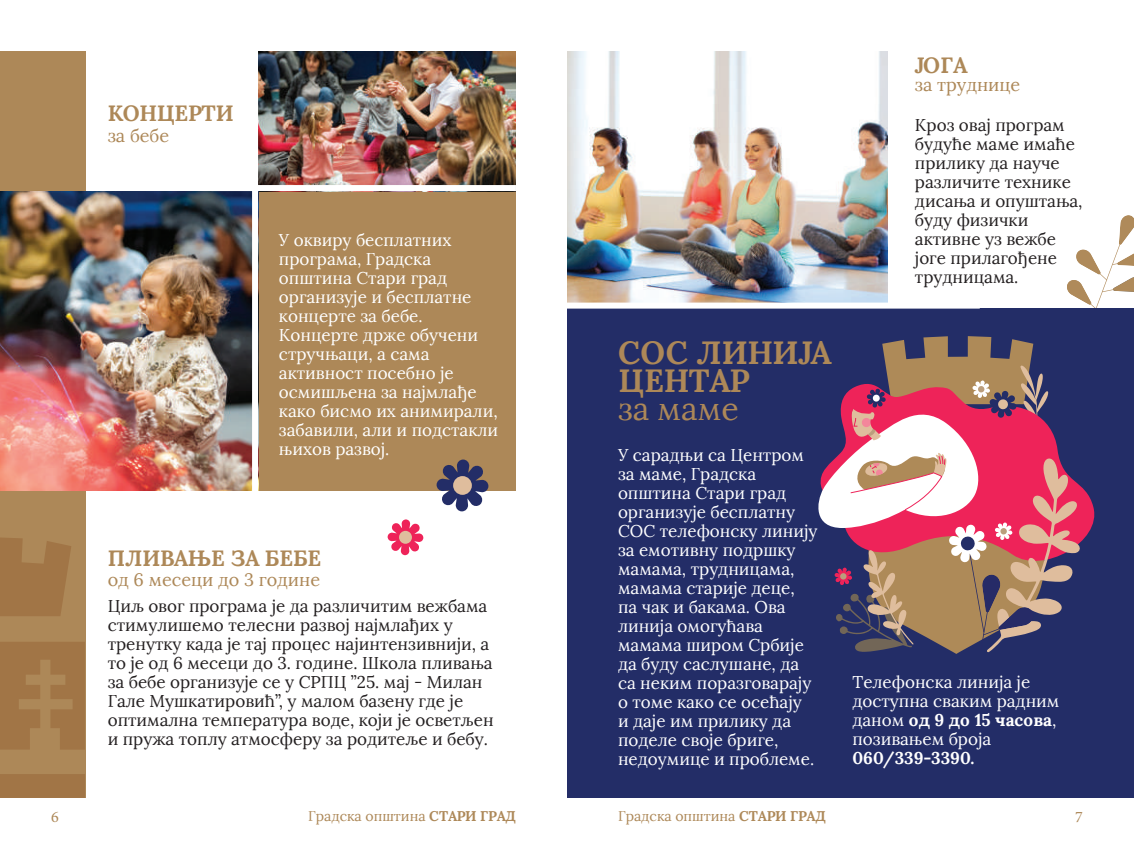
<style>
.page{position:relative;width:1134px;height:851px;background:#fff}
.page>*{position:absolute;margin:0;border:0;box-sizing:border-box;transform-origin:0 0}
.t1{font:700 32px/28px "Lora";color:#ad8858}
.t2{font:32px "Lora";color:#ad8858}
.t3{font:700 22px "Lora";color:#ad8858}
.t4{font:18px "Lora";color:#ad8858}
.t5{font:17px/19px "Lora";color:#fff}
.t6{font:17px/19px "Lora";color:#231f20}
.t7{font:700 17px "Lora";color:#fff}
.t8{font:16px "Minion Pro";color:#ad8858}
.t9{font:14px "Lora";color:#ad8858}
.s1{font-weight:700}
</style>
<div class="page">
<svg style="left:1067px;top:215px;width:67px;height:93px"></svg>
<img style="left:567px;top:51px;width:321px;height:251px">
<div style="left:567px;top:308px;width:567px;height:489px;background:#232d67"></div>
<div style="left:225px;top:191px;width:291px;height:299px;background:#ad8858"></div>
<svg style="left:882px;top:336px;width:152px;height:318px;fill:#ae8a58"></svg>
<svg style="left:1081px;top:486px;width:14px;height:56px"></svg>
<svg style="left:818px;top:365px;width:263px;height:287px"></svg>
<div style="left:0;top:51px;width:85px;height:746px;background:#ad8858"></div>
<svg style="left:0;top:538px;width:71px;height:78px"></svg>
<div style="left:0;top:774px;width:85px;height:23px;background:#a17546"></div>
<svg style="left:0;top:642px;width:85px;height:107px"></svg>
<svg style="left:436px;top:459px;width:52px;height:52px"></svg>
<div style="left:453px;top:476px;width:19px;height:19px;background:#dfbd9d;border-radius:50%"></div>
<svg style="left:388px;top:519px;width:35px;height:36px"></svg>
<div style="left:399px;top:530px;width:13px;height:13px;background:#dfbd9d;border-radius:50%"></div>
<img style="left:258px;top:51px;width:258px;height:134px">
<img style="left:0;top:191px;width:252px;height:299px">
<div style="left:252px;top:81px;width:6px;height:418px;background:#fff"></div>
<p class="t3" style="left:915px;top:51px;width:54px">ЈОГА</p>
<p class="t4" style="left:915px;top:73px;width:107px">за труднице</p>
<p class="t3" style="left:108px;top:99px;width:127px">КОНЦЕРТИ</p>
<p class="t4" style="left:108px;top:125px;width:63px">за бебе</p>
<p class="t6" style="left:915px;top:116px;width:169px">Кроз овај програм будуће маме имаће прилику да науче различите технике дисања и опуштања, буду физички активне уз вежбе јоге прилагођене трудницама.</p>
<p class="t5" style="left:279px;top:230px;width:221px">У оквиру бесплатних програма, Градска општина Стари град организује и бесплатне концерте за бебе.<br>Концерте држе обучени стручњаци, а сама активност посебно је осмишљена за најмлађе како бисмо их анимирали, забавили, али и подстакли њихов развој.</p>
<h1 class="t1" style="left:618px;top:338px;width:214px">СОС ЛИНИЈА<br>ЦЕНТАР</h1>
<h1 class="t2" style="left:618px;top:389px;width:122px">за маме</h1>
<p class="t5" style="left:618px;top:445px;width:201px">У сарадњи са Центром за маме, Градска општина Стари град организује бесплатну<br>СОС телефонску линију за емотивну подршку мамама, трудницама, мамама старије деце, па чак и бакама. Ова линија омогућава мамама широм Србије да буду саслушане, да са неким поразговарају о томе како се осећају<br>и даје им прилику да поделе своје бриге, недоумице и проблеме.</p>
<p class="t3" style="left:108px;top:543px;width:215px">ПЛИВАЊЕ ЗА БЕБЕ</p>
<p class="t4" style="left:108px;top:569px;width:214px">од 6 месеци до 3 године</p>
<p class="t6" style="left:108px;top:597px;width:387px">Циљ овог програма је да различитим вежбама стимулишемо телесни развој најмлађих у тренутку када је тај процес најинтензивнији, а то је од 6 месеци до 3. године. Школа пливања за бебе организује се у СРПЦ ”25. мај - Милан Гале Мушкатировић”, у малом базену где је оптимална температура воде, који је осветљен и пружа топлу атмосферу за родитеље и бебу.</p>
<p class="t5" style="left:852px;top:672px;width:208px">Телефонска линија је доступна сваким радним даном <span class="s1">од 9 до 15 часова</span>, позивањем броја</p>
<p class="t7" style="left:852px;top:746px;width:123px">060/339-3390.</p>
<p class="t8" style="left:51px;top:805px;width:9px">6</p>
<p class="t9" style="left:308px;top:806px;width:209px">Градска општина <span class="s1">СТАРИ ГРАД</span></p>
<p class="t9" style="left:618px;top:806px;width:209px">Градска општина <span class="s1">СТАРИ ГРАД</span></p>
<p class="t8" style="left:1075px;top:805px;width:9px">7</p>
</div>
